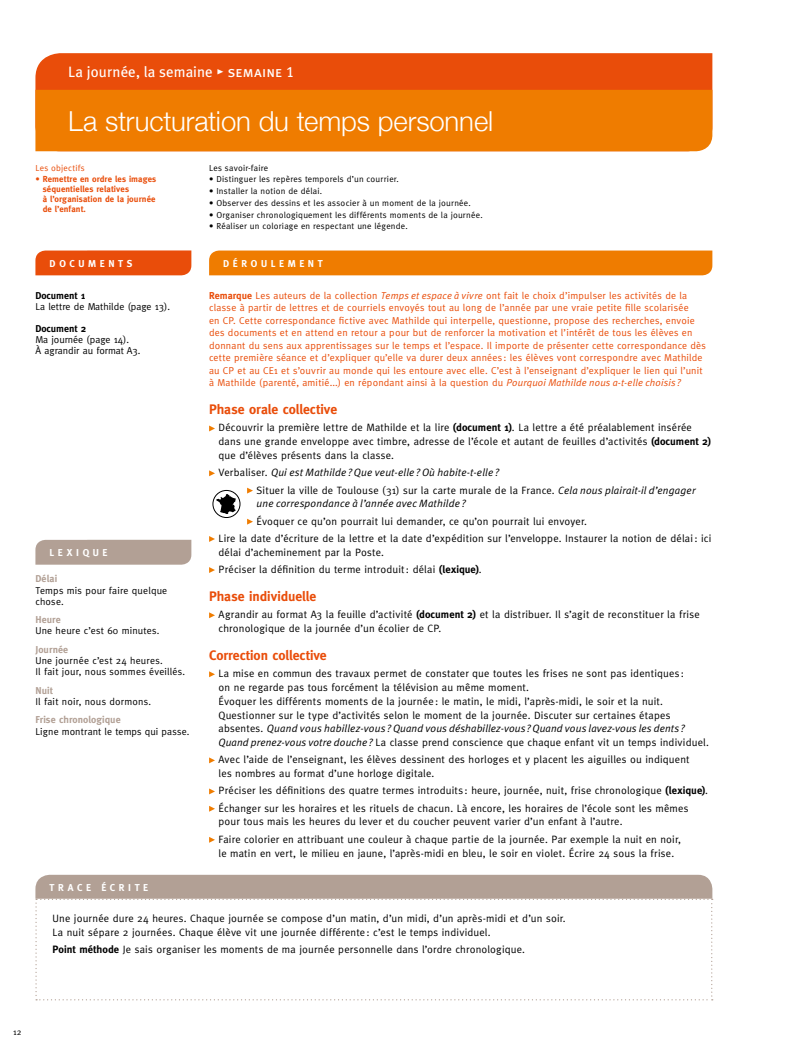
<style>
.page{position:relative;width:801px;height:1053px;background:#fff}
.page>*{position:absolute;margin:0;border:0;box-sizing:border-box;transform-origin:0 0}
.t1{font:300 27.5px "Helvetica Neue";letter-spacing:-.005em;color:#fff}
.t2{font:15px "Meta Plus";letter-spacing:.005em;color:#fff}
.t3{font:700 13.75px "Meta";letter-spacing:-.005em;color:#e94d0a}
.t4{font:10.62px/13.8px "Meta";letter-spacing:.02em;color:#000}
.t5{font:italic 10.62px "Meta Plus Normal";letter-spacing:.015em;color:#000}
.t6{font:10px/12.5px "Meta";letter-spacing:.02em;color:#e94d0a}
.t7{font:10px/11.2px "Meta";letter-spacing:.015em;color:#000}
.t8{font:700 10px "Meta";letter-spacing:.01em;color:#b2a095}
.t9{font:700 10px "Meta";letter-spacing:.36em;color:#fff}
.t10{font:700 10px "Meta";color:#000}
.t11{font:8.75px "Meta";letter-spacing:.025em;color:#000}
.t12{font:700 8.75px/10px "Meta";letter-spacing:.015em;color:#e94d0a}
.t13{font:8.75px "Meta";letter-spacing:.025em;color:#e94d0a}
.s1{font-family:"Meta Plus Book Caps"}
.s2{font-weight:700}
.s3{font-family:"Meta Plus Normal";font-style:italic}
.s4{font-family:"Meta";font-style:normal}
</style>
<div class="page">
<div style="left:209px;top:250px;width:503px;height:25px;background:#ef7c00"></div>
<div style="left:35px;top:250px;width:156px;height:25px;background:#e94d0a"></div>
<div style="left:35px;top:539px;width:156px;height:25px;background:#b2a095"></div>
<svg style="left:35px;top:874px;width:678px;height:126px"></svg>
<div style="left:35px;top:53px;width:677px;height:37px;background:#e94d0a"></div>
<svg style="left:209px;top:425px;width:6px;height:6px"></svg>
<svg style="left:209px;top:470px;width:6px;height:6px"></svg>
<svg style="left:247px;top:487px;width:6px;height:6px"></svg>
<svg style="left:247px;top:518px;width:6px;height:6px"></svg>
<svg style="left:209px;top:536px;width:6px;height:6px"></svg>
<svg style="left:209px;top:567px;width:6px;height:6px"></svg>
<svg style="left:209px;top:612px;width:6px;height:6px"></svg>
<svg style="left:209px;top:671px;width:6px;height:6px"></svg>
<svg style="left:209px;top:757px;width:6px;height:6px"></svg>
<svg style="left:209px;top:788px;width:6px;height:6px"></svg>
<svg style="left:209px;top:806px;width:6px;height:5px"></svg>
<svg style="left:209px;top:837px;width:6px;height:5px"></svg>
<div style="left:35px;top:90px;width:677px;height:61px;background:#ef7c00"></div>
<svg style="left:216px;top:494px;width:20px;height:20px"></svg>
<div style="left:213px;top:490px;width:27px;height:28px;border:1px solid #000;border-radius:50%"></div>
<h2 class="t2" style="left:68px;top:63px;width:227px">La journée, la semaine <span class="s1">• semaine 1</span></h2>
<h1 class="t1" style="left:68px;top:99px;width:427px">La structuration du temps personnel</h1>
<p class="t13" style="left:35px;top:162px;width:51px">Les objectifs</p>
<p class="t12" style="left:43px;top:174px;width:115px;text-indent:-7px">• Remettre en ordre les images séquentielles relatives<br>à l’organisation de la journée de l’enfant.</p>
<p class="t11" style="left:209px;top:162px;width:61px">Les savoir-faire</p>
<p class="t11" style="left:209px;top:174px;width:191px">• Distinguer les repères temporels d’un courrier.</p>
<p class="t11" style="left:209px;top:186px;width:115px">• Installer la notion de délai.</p>
<p class="t11" style="left:209px;top:198px;width:263px">• Observer des dessins et les associer à un moment de la journée.</p>
<p class="t11" style="left:209px;top:209px;width:275px">• Organiser chronologiquement les différents moments de la journée.</p>
<p class="t11" style="left:209px;top:221px;width:200px">• Réaliser un coloriage en respectant une légende.</p>
<p class="t9" style="left:50px;top:257px;width:84px">DOCUMENTS</p>
<p class="t9" style="left:223px;top:257px;width:101px">DÉROULEMENT</p>
<p class="t10" style="left:35px;top:289px;width:51px">Document 1</p>
<p class="t7" style="left:35px;top:301px;width:136px">La lettre de Mathilde (page 13).</p>
<p class="t10" style="left:35px;top:322px;width:52px">Document 2</p>
<p class="t7" style="left:35px;top:334px;width:107px">Ma journée (page 14).<br>À agrandir au format A3.</p>
<p class="t9" style="left:50px;top:547px;width:59px">LEXIQUE</p>
<p class="t8" style="left:35px;top:573px;width:23px">Délai</p>
<p class="t7" style="left:35px;top:584px;width:133px">Temps mis pour faire quelque chose.</p>
<p class="t8" style="left:35px;top:614px;width:27px">Heure</p>
<p class="t7" style="left:35px;top:625px;width:125px">Une heure c’est 60 minutes.</p>
<p class="t8" style="left:35px;top:643px;width:34px">Journée</p>
<p class="t7" style="left:35px;top:654px;width:151px">Une journée c’est 24 heures.<br>Il fait jour, nous sommes éveillés.</p>
<p class="t8" style="left:35px;top:684px;width:19px">Nuit</p>
<p class="t7" style="left:35px;top:695px;width:117px">Il fait noir, nous dormons.</p>
<p class="t8" style="left:35px;top:714px;width:87px">Frise chronologique</p>
<p class="t7" style="left:35px;top:725px;width:156px">Ligne montrant le temps qui passe.</p>
<p class="t6" style="left:209px;top:289px;width:498px"><span class="s2">Remarque</span> Les auteurs de la collection <span class="s3">Temps et espace à vivre</span> ont fait le choix d’impulser les activités de la classe à partir de lettres et de courriels envoyés tout au long de l’année par une vraie petite fille scolarisée<br>en CP. Cette correspondance fictive avec Mathilde qui interpelle, questionne, propose des recherches, envoie des documents et en attend en retour a pour but de renforcer la motivation et l’intérêt de tous les élèves en donnant du sens aux apprentissages sur le temps et l’espace. Il importe de présenter cette correspondance dès cette première séance et d’expliquer qu’elle va durer deux années: les élèves vont correspondre avec Mathilde au CP et au CE1 et s’ouvrir au monde qui les entoure avec elle. C’est à l’enseignant d’expliquer le lien qui l’unit à Mathilde (parenté, amitié...) en répondant ainsi à la question du <span class="s3">Pourquoi Mathilde nous a-t-elle choisis?</span></p>
<p class="t3" style="left:209px;top:401px;width:130px">Phase orale collective</p>
<p class="t4" style="left:218px;top:421px;width:494px">Découvrir la première lettre de Mathilde et la lire <span class="s2">(document 1)</span>. La lettre a été préalablement insérée dans une grande enveloppe avec timbre, adresse de l’école et autant de feuilles d’activités <span class="s2">(document 2) </span>que d’élèves présents dans la classe.</p>
<p class="t5" style="left:218px;top:466px;width:281px"><span class="s4">Verbaliser.</span> Qui est Mathilde? Que veut-elle? Où habite-t-elle?</p>
<p class="t4" style="left:256px;top:483px;width:440px">Situer la ville de Toulouse (31) sur la carte murale de la France. <span class="s3">Cela nous plairait-il d’engager</span></p>
<p class="t5" style="left:256px;top:497px;width:210px">une correspondance à l’année avec Mathilde?</p>
<p class="t4" style="left:218px;top:512px;width:494px;line-height:17.2px;text-indent:38px">Évoquer ce qu’on pourrait lui demander, ce qu’on pourrait lui envoyer.<br>Lire la date d’écriture de la lettre et la date d’expédition sur l’enveloppe. Instaurer la notion de délai: ici</p>
<p class="t4" style="left:218px;top:543px;width:265px;line-height:17.2px">délai d’acheminement par la Poste.<br>Préciser la définition du terme introduit: délai <span class="s2">(lexique)</span>.</p>
<p class="t3" style="left:209px;top:588px;width:109px">Phase individuelle</p>
<p class="t4" style="left:218px;top:607px;width:483px">Agrandir au format A3 la feuille d’activité <span class="s2">(document 2)</span> et la distribuer. Il s’agit de reconstituer la frise chronologique de la journée d’un écolier de CP.</p>
<p class="t3" style="left:209px;top:647px;width:119px">Correction collective</p>
<p class="t4" style="left:218px;top:666px;width:467px">La mise en commun des travaux permet de constater que toutes les frises ne sont pas identiques: on ne regarde pas tous forcément la télévision au même moment.<br>Évoquer les différents moments de la journée: le matin, le midi, l’après-midi, le soir et la nuit.<br>Questionner sur le type d’activités selon le moment de la journée. Discuter sur certaines étapes</p>
<p class="t5" style="left:218px;top:722px;width:467px"><span class="s4">absentes.</span> Quand vous habillez-vous ? Quand vous déshabillez-vous? Quand vous lavez-vous les dents?</p>
<p class="t4" style="left:218px;top:733px;width:492px;line-height:17.2px"><span class="s3">Quand prenez-vous votre douche?</span> La classe prend conscience que chaque enfant vit un temps individuel.<br>Avec l’aide de l’enseignant, les élèves dessinent des horloges et y placent les aiguilles ou indiquent</p>
<p class="t4" style="left:218px;top:764px;width:491px;line-height:17.2px">les nombres au format d’une horloge digitale.<br>Préciser les définitions des quatre termes introduits: heure, journée, nuit, frise chronologique <span class="s2">(lexique)</span>.<br>Échanger sur les horaires et les rituels de chacun. Là encore, les horaires de l’école sont les mêmes</p>
<p class="t4" style="left:218px;top:813px;width:464px;line-height:17.2px">pour tous mais les heures du lever et du coucher peuvent varier d’un enfant à l’autre.<br>Faire colorier en attribuant une couleur à chaque partie de la journée. Par exemple la nuit en noir,</p>
<p class="t4" style="left:218px;top:845px;width:457px">le matin en vert, le milieu en jaune, l’après-midi en bleu, le soir en violet. Écrire 24 sous la frise.</p>
<p class="t9" style="left:50px;top:881px;width:100px">TRACE ÉCRITE</p>
<p class="t4" style="left:53px;top:911px;width:515px">Une journée dure 24 heures. Chaque journée se compose d’un matin, d’un midi, d’un après-midi et d’un soir.<br>La nuit sépare 2 journées. Chaque élève vit une journée différente: c’est le temps individuel.</p>
<p class="t4" style="left:53px;top:942px;width:474px"><span class="s2">Point méthode</span> Je sais organiser les moments de ma journée personnelle dans l’ordre chronologique.</p>
<p class="t11" style="left:13px;top:1026px;width:10px">12</p>
</div>
